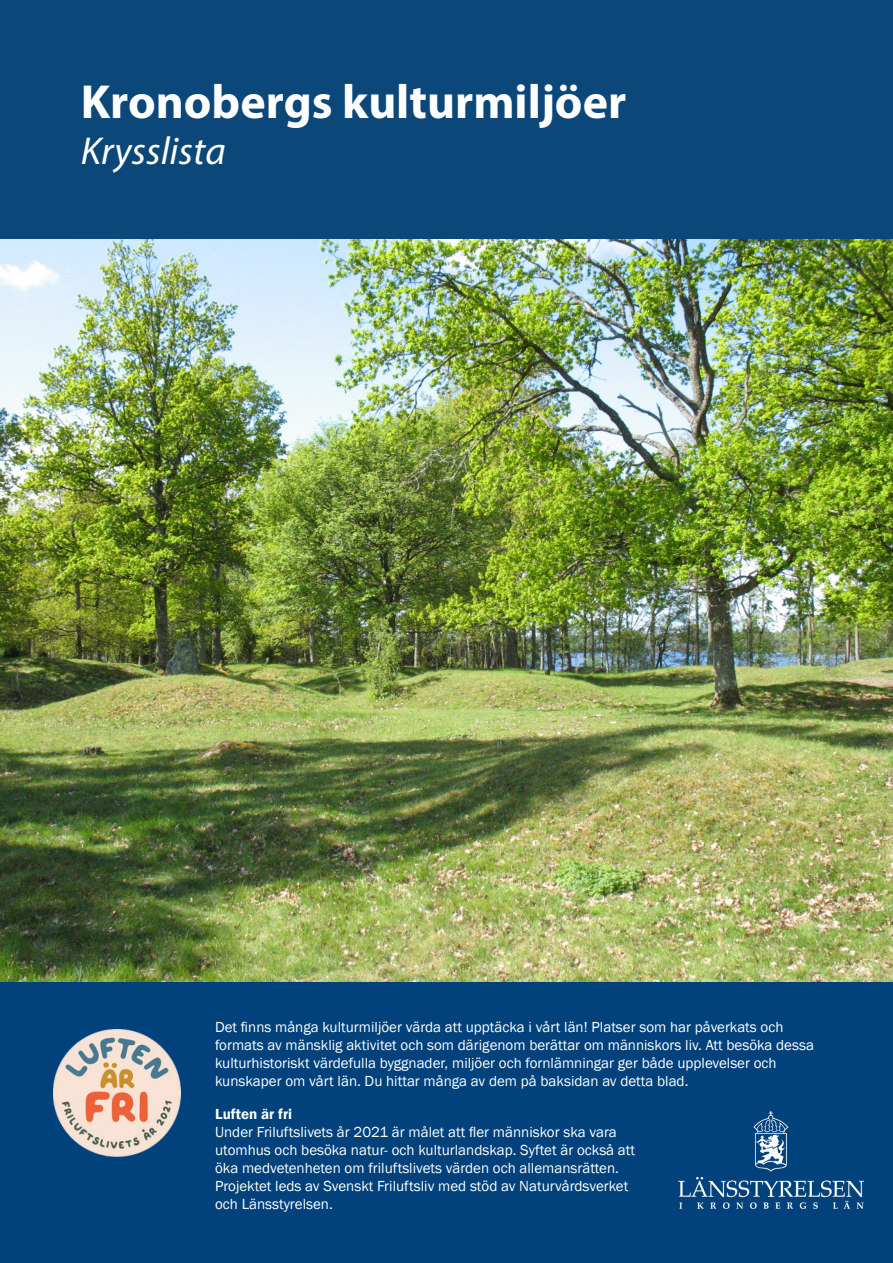
<style>
.page{position:relative;width:893px;height:1263px;background:#fff}
.page>*{position:absolute;margin:0;border:0;box-sizing:border-box;transform-origin:0 0}
.t1{font:700 48px "Myriad Pro";color:#fff}
.t2{font:italic 39px "Myriad Pro";color:#fff}
.t3{font:15px/18px "Franklin Gothic";color:#fff}
.t4{font:600 15px "Franklin Gothic";color:#fff}
</style>
<div class="page">
<img style="left:0;top:238px;width:893px;height:744px">
<div style="left:0;top:0;width:893px;height:238px;background:#0c477a"></div>
<div style="left:0;top:982px;width:893px;height:281px;background:#01427c"></div>
<img style="left:678px;top:1112px;width:186px;height:96px">
<img style="left:53px;top:1029px;width:128px;height:128px">
<p class="t1" style="left:81px;top:70px;width:547px">Kronobergs kulturmiljöer</p>
<p class="t2" style="left:81px;top:127px;width:146px">Krysslista</p>
<p class="t3" style="left:215px;top:1018px;width:600px">Det finns många kulturmiljöer värda att upptäcka i vårt län! Platser som har påverkats och formats av mänsklig aktivitet och som därigenom berättar om människors liv. Att besöka dessa kulturhistoriskt värdefulla byggnader, miljöer och fornlämningar ger både upplevelser och</p>
<p class="t3" style="left:215px;top:1072px;width:475px">kunskaper om vårt län. Du hittar många av dem på baksidan av detta blad.</p>
<p class="t4" style="left:215px;top:1105px;width:79px">Luften är fri</p>
<p class="t3" style="left:215px;top:1123px;width:421px">Under Friluftslivets år 2021 är målet att fler människor ska vara utomhus och besöka natur- och kulturlandskap. Syftet är också att öka medvetenheten om friluftslivets värden och allemansrätten.<br>Projektet leds av Svenskt Friluftsliv med stöd av Naturvårdsverket och Länsstyrelsen.</p>
</div>
